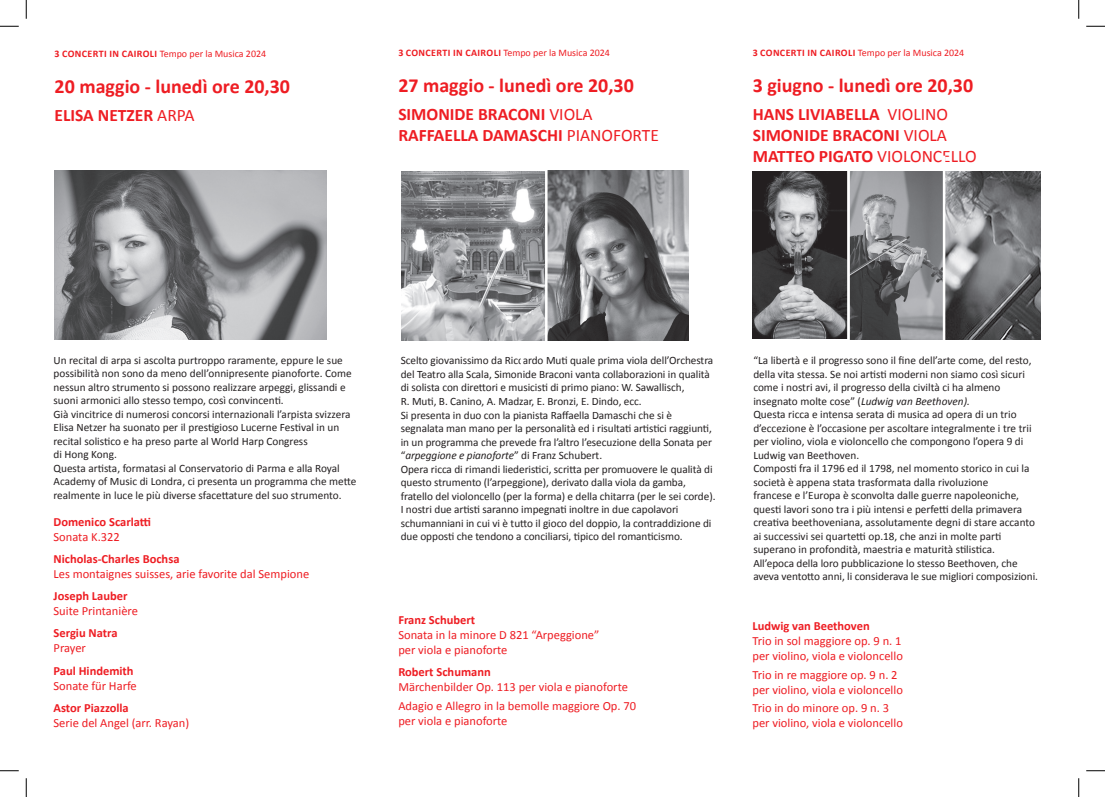
<style>
.page{position:relative;width:1105px;height:797px;background:#fff}
.page>*{position:absolute;margin:0;border:0;box-sizing:border-box;transform-origin:0 0}
.t1{font:700 20px "Calibri";color:#ee1d23}
.t2{font:700 17.5px/21px "Calibri";color:#ee1d23}
.t3{font:12.5px/15px "Calibri";color:#ee1d23}
.t4{font:700 12.5px "Calibri";color:#ee1d23}
.t5{font:11.25px/13.5px "Calibri";letter-spacing:-.005em;color:#231f20}
.t6{font:10px "Calibri";color:#ee1d23}
.s1{font-weight:700}
.s2{font-weight:400}
.s3{font-style:italic}
</style>
<div class="page">
<img style="left:402px;top:171px;width:287px;height:170px">
<hr style="left:545px;top:163px;width:2px;height:181px;background:#fff">
<img style="left:753px;top:172px;width:287px;height:168px">
<hr style="left:943px;top:156px;width:2px;height:196px;background:#fff">
<img style="left:54px;top:171px;width:273px;height:168px">
<hr style="left:847px;top:156px;width:3px;height:196px;background:#fff">
<svg style="left:0;top:25px;width:19px;height:2px"></svg>
<svg style="left:1086px;top:25px;width:19px;height:2px"></svg>
<svg style="left:0;top:770px;width:19px;height:1px"></svg>
<svg style="left:1086px;top:770px;width:19px;height:1px"></svg>
<svg style="left:25px;top:0;width:2px;height:19px"></svg>
<svg style="left:25px;top:778px;width:2px;height:19px"></svg>
<svg style="left:1078px;top:0;width:1px;height:19px"></svg>
<svg style="left:1078px;top:778px;width:1px;height:19px"></svg>
<p class="t6" style="left:55px;top:47px;width:213px"><span class="s1">3 CONCERTI IN CAIROLI</span> Tempo per la Musica 2024</p>
<h1 class="t1" style="left:55px;top:73px;width:237px">20 maggio - lunedì ore 20,30</h1>
<h2 class="t2" style="left:55px;top:105px;width:142px">ELISA NETZER <span class="s2">ARPA</span></h2>
<p class="t6" style="left:398px;top:46px;width:213px"><span class="s1">3 CONCERTI IN CAIROLI</span> Tempo per la Musica 2024</p>
<h1 class="t1" style="left:398px;top:73px;width:237px">27 maggio - lunedì ore 20,30</h1>
<h2 class="t2" style="left:398px;top:104px;width:262px">SIMONIDE BRACONI <span class="s2">VIOLA<br></span>RAFFAELLA DAMASCHI <span class="s2">PIANOFORTE</span></h2>
<p class="t6" style="left:753px;top:46px;width:213px"><span class="s1">3 CONCERTI IN CAIROLI</span> Tempo per la Musica 2024</p>
<h1 class="t1" style="left:753px;top:72px;width:222px">3 giugno - lunedì ore 20,30</h1>
<h2 class="t2" style="left:753px;top:104px;width:226px">HANS LIVIABELLA <span class="s2">VIOLINO<br></span>SIMONIDE BRACONI <span class="s2">VIOLA<br></span>MATTEO PIGATO <span class="s2">VIOLONCELLO</span></h2>
<p class="t5" style="left:54px;top:353px;width:304px">Un recital di arpa si ascolta purtroppo raramente, eppure le sue possibilità non sono da meno dell’onnipresente pianoforte. Come nessun altro strumento si possono realizzare arpeggi, glissandi e suoni armonici allo stesso tempo, così convincenti.<br>Già vincitrice di numerosi concorsi internazionali l’arpista svizzera Elisa Netzer ha suonato per il prestigioso Lucerne Festival in un recital solistico e ha preso parte al World Harp Congress<br>di Hong Kong.<br>Questa artista, formatasi al Conservatorio di Parma e alla Royal Academy of Music di Londra, ci presenta un programma che mette realmente in luce le più diverse sfacettature del suo strumento.</p>
<p class="t4" style="left:54px;top:514px;width:99px">Domenico Scarlatti</p>
<p class="t3" style="left:54px;top:529px;width:68px">Sonata K.322</p>
<p class="t4" style="left:54px;top:551px;width:127px">Nicholas-Charles Bochsa</p>
<p class="t3" style="left:54px;top:566px;width:257px">Les montaignes suisses, arie favorite dal Sempione</p>
<p class="t4" style="left:54px;top:588px;width:76px">Joseph Lauber</p>
<p class="t3" style="left:54px;top:603px;width:86px">Suite Printanière</p>
<p class="t4" style="left:54px;top:625px;width:65px">Sergiu Natra</p>
<p class="t3" style="left:54px;top:641px;width:34px">Prayer</p>
<p class="t4" style="left:54px;top:662px;width:82px">Paul Hindemith</p>
<p class="t3" style="left:54px;top:678px;width:85px">Sonate für Harfe</p>
<p class="t4" style="left:54px;top:699px;width:77px">Astor Piazzolla</p>
<p class="t3" style="left:54px;top:715px;width:137px">Serie del Angel (arr. Rayan)</p>
<p class="t5" style="left:401px;top:354px;width:316px">Scelto giovanissimo da Riccardo Muti quale prima viola dell’Orchestra del Teatro alla Scala, Simonide Braconi vanta collaborazioni in qualità di solista con direttori e musicisti di primo piano: W. Sawallisch,<br>R. Muti, B. Canino, A. Madzar, E. Bronzi, E. Dindo, ecc.<br>Si presenta in duo con la pianista Raffaella Damaschi che si è segnalata man mano per la personalità ed i risultati artistici raggiunti, in un programma che prevede fra l’altro l’esecuzione della Sonata per “<span class="s3">arpeggione e pianoforte</span>” di Franz Schubert.<br>Opera ricca di rimandi liederistici, scritta per promuovere le qualità di questo strumento (l’arpeggione), derivato dalla viola da gamba, fratello del violoncello (per la forma) e della chitarra (per le sei corde).<br>I nostri due artisti saranno impegnati inoltre in due capolavori schumanniani in cui vi è tutto il gioco del doppio, la contraddizione di due opposti che tendono a conciliarsi, tipico del romanticismo.</p>
<p class="t4" style="left:398px;top:612px;width:78px">Franz Schubert</p>
<p class="t3" style="left:398px;top:627px;width:203px">Sonata in la minore D 821 “Arpeggione” per viola e pianoforte</p>
<p class="t4" style="left:398px;top:664px;width:94px">Robert Schumann</p>
<p class="t3" style="left:398px;top:677px;width:239px;line-height:18.5px">Märchenbilder Op. 113 per viola e pianoforte<br>Adagio e Allegro in la bemolle maggiore Op. 70</p>
<p class="t3" style="left:398px;top:713px;width:111px">per viola e pianoforte</p>
<p class="t5" style="left:753px;top:354px;width:286px">“La libertà e il progresso sono il fine dell’arte come, del resto, della vita stessa. Se noi artisti moderni non siamo così sicuri come i nostri avi, il progresso della civiltà ci ha almeno insegnato molte cose” (<span class="s3">Ludwig van Beethoven).<br></span>Questa ricca e intensa serata di musica ad opera di un trio d’eccezione è l’occasione per ascoltare integralmente i tre trii per violino, viola e violoncello che compongono l’opera 9 di Ludwig van Beethoven.<br>Composti fra il 1796 ed il 1798, nel momento storico in cui la società è appena stata trasformata dalla rivoluzione<br>francese e l’Europa è sconvolta dalle guerre napoleoniche, questi lavori sono tra i più intensi e perfetti della primavera creativa beethoveniana, assolutamente degni di stare accanto ai successivi sei quartetti op.18, che anzi in molte parti superano in profondità, maestria e maturità stilistica.<br>All’epoca della loro pubblicazione lo stesso Beethoven, che aveva ventotto anni, li considerava le sue migliori composizioni.</p>
<p class="t4" style="left:752px;top:618px;width:119px">Ludwig van Beethoven</p>
<p class="t3" style="left:752px;top:633px;width:152px">Trio in sol maggiore op. 9 n. 1 per violino, viola e violoncello</p>
<p class="t3" style="left:752px;top:667px;width:152px">Trio in re maggiore op. 9 n. 2 per violino, viola e violoncello</p>
<p class="t3" style="left:752px;top:700px;width:152px">Trio in do minore op. 9 n. 3 per violino, viola e violoncello</p>
</div>
